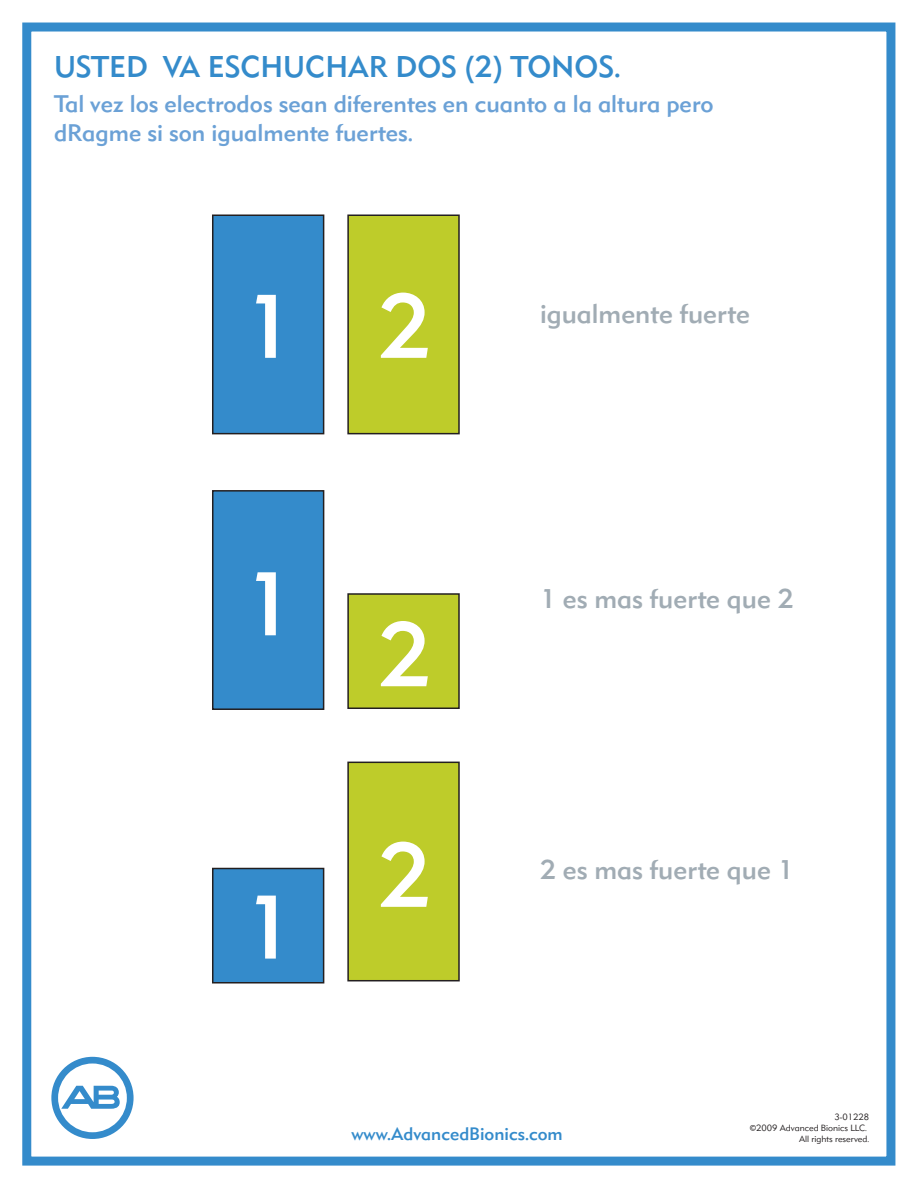
<style>
.page{position:relative;width:918px;height:1188px;background:#fff}
.page>*{position:absolute;margin:0;border:0;box-sizing:border-box;transform-origin:0 0}
.t1{font:500 90px "DH Sans";color:#fff}
.t2{font:500 30px "DH Sans";color:#348bcb}
.t3{font:500 27px "DH Sans";color:#a1acb4}
.t4{font:500 24px/28.8px "DH Sans";color:#6ba1d6}
.t5{font:500 18px "DH Sans";color:#348bcb}
.t6{font:300 9px/10.5px "DH Sans";color:#231f20;text-align:right}
</style>
<div class="page">
<div style="left:22px;top:23px;width:873px;height:1143px;border:9px solid #348bcb"></div>
<svg style="left:51px;top:1057px;width:83px;height:82px"></svg>
<div style="left:213px;top:215px;width:111px;height:219px;background:#348bcb"></div>
<div style="left:212px;top:214px;width:112px;height:220px;border:2px solid #231f20"></div>
<div style="left:213px;top:491px;width:111px;height:218px;background:#348bcb"></div>
<div style="left:212px;top:490px;width:112px;height:220px;border:2px solid #231f20"></div>
<div style="left:348px;top:215px;width:111px;height:219px;background:#becc2a"></div>
<div style="left:347px;top:214px;width:113px;height:220px;border:2px solid #231f20"></div>
<div style="left:348px;top:762px;width:111px;height:219px;background:#becc2a"></div>
<div style="left:347px;top:762px;width:113px;height:219px;border:2px solid #231f20"></div>
<div style="left:348px;top:594px;width:111px;height:114px;background:#becc2a"></div>
<div style="left:347px;top:593px;width:113px;height:116px;border:2px solid #231f20"></div>
<div style="left:213px;top:868px;width:111px;height:115px;background:#348bcb"></div>
<div style="left:212px;top:868px;width:112px;height:116px;border:2px solid #231f20"></div>
<p class="t2" style="left:54px;top:48px;width:568px">USTED VA ESCHUCHAR DOS (2) TONOS.</p>
<p class="t4" style="left:54px;top:89px;width:661px">Tal vez los electrodos sean diferentes en cuanto a la altura pero dRagme si son igualmente fuertes.</p>
<h1 class="t1" style="left:242px;top:272px;width:55px">1</h1>
<h1 class="t1" style="left:378px;top:272px;width:55px">2</h1>
<p class="t3" style="left:540px;top:298px;width:211px">igualmente fuerte</p>
<h1 class="t1" style="left:242px;top:550px;width:55px">1</h1>
<h1 class="t1" style="left:242px;top:873px;width:55px">1</h1>
<h1 class="t1" style="left:378px;top:601px;width:55px">2</h1>
<h1 class="t1" style="left:378px;top:821px;width:55px">2</h1>
<p class="t3" style="left:540px;top:582px;width:255px">1 es mas fuerte que 2</p>
<p class="t3" style="left:540px;top:853px;width:255px">2 es mas fuerte que 1</p>
<p class="t6" style="left:750px;top:1112px;width:121px">3-01228<br>©2009 Advanced Bionics LLC.</p>
<p class="t5" style="left:352px;top:1123px;width:213px">www.AdvancedBionics.com</p>
<p class="t6" style="left:799px;top:1133px;width:72px">All rights reserved.</p>
</div>
